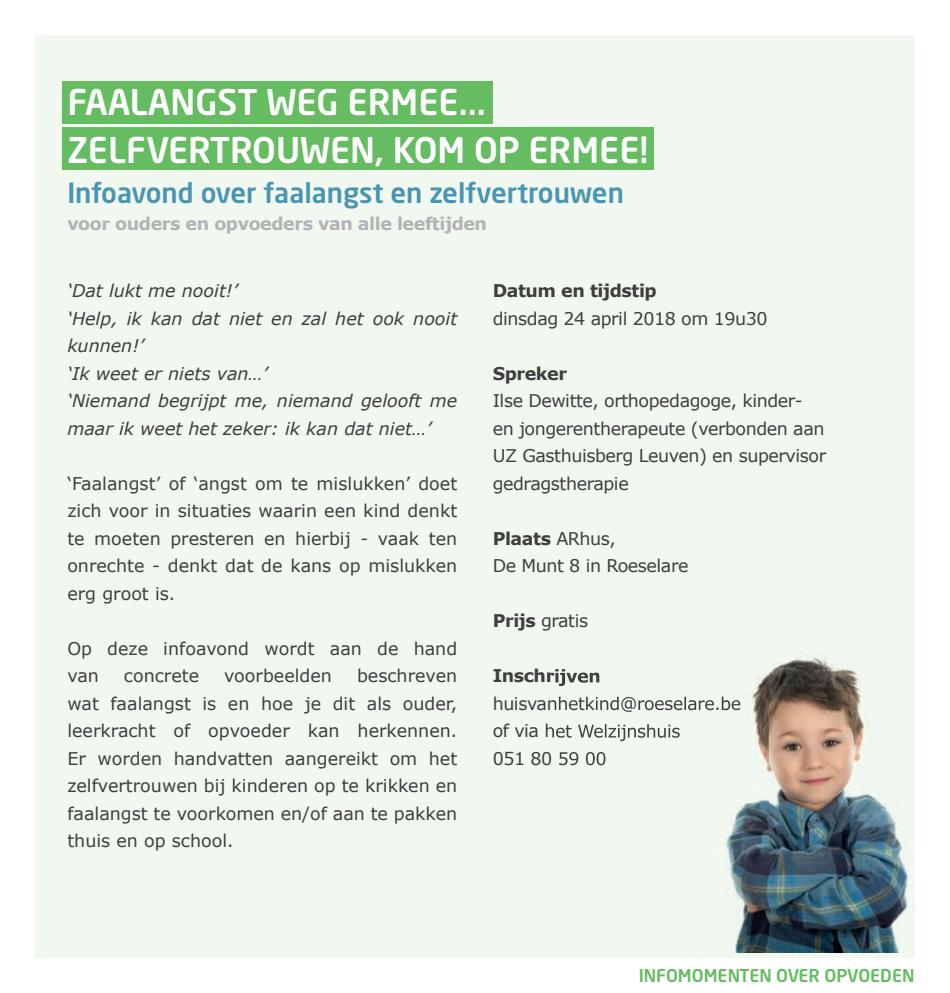
<style>
.page{position:relative;width:950px;height:993px;background:#fff}
.page>*{position:absolute;margin:0;border:0;box-sizing:border-box;transform-origin:0 0}
.t1{font:35px/47px "Neo Sans Std Medium TR";color:#fff}
.t2{font:27.5px "Neo Sans Std Medium TR";color:#4a95b1}
.t3{font:17.5px/27.5px "Verdana";letter-spacing:-.025em;color:#3e3e3f}
.t4{font:italic 17.5px/27.5px "Verdana";color:#3e3e3f}
.t5{font:17.5px/27.5px "Verdana";color:#3e3e3f}
.t6{font:700 17.5px "Verdana";letter-spacing:-.025em;color:#b2b3b7}
.t7{font:700 17.5px "Verdana";letter-spacing:-.025em;color:#3e3e3f}
.t8{font:17.5px "Neo Sans Std Medium TR";color:#65bc61}
.s1{font-weight:700}
</style>
<div class="page">
<div style="left:35px;top:35px;width:879px;height:922px;background:#f1f8ef"></div>
<div style="left:62px;top:81px;width:431px;height:42px;background:#65bc61"></div>
<div style="left:62px;top:128px;width:592px;height:42px;background:#65bc61"></div>
<img style="left:625px;top:653px;width:290px;height:299px">
<img style="left:553px;top:669px;width:46px;height:16px">
<img style="left:553px;top:696px;width:188px;height:15px">
<img style="left:553px;top:723px;width:126px;height:17px">
<img style="left:559px;top:752px;width:46px;height:13px">
<h1 class="t1" style="left:67px;top:78px;width:582px">FAALANGST WEG ERMEE...<br>ZELFVERTROUWEN, KOM OP ERMEE!</h1>
<h2 class="t2" style="left:67px;top:175px;width:558px">Infoavond over faalangst en zelfvertrouwen</h2>
<p class="t6" style="left:67px;top:212px;width:421px">voor ouders en opvoeders van alle leeftijden</p>
<p class="t4" style="left:67px;top:277px;width:391px">‘Dat lukt me nooit!’<br>‘Help, ik kan dat niet en zal het ook nooit kunnen!’<br>‘Ik weet er niets van…’<br>‘Niemand begrijpt me, niemand gelooft me maar ik weet het zeker: ik kan dat niet…’</p>
<p class="t3" style="left:67px;top:469px;width:391px;text-align:justify">‘Faalangst’ of ‘angst om te mislukken’ doet zich voor in situaties waarin een kind denkt te moeten presteren en hierbij - vaak ten onrechte - denkt dat de kans op mislukken erg groot is.</p>
<p class="t5" style="left:67px;top:634px;width:391px">Op deze infoavond wordt aan de hand van</p>
<p class="t3" style="left:67px;top:662px;width:391px;text-align:justify;text-indent:290px">beschreven wat faalangst is en hoe je dit als ouder, leerkracht of opvoeder kan herkennen.<br>Er worden handvatten aangereikt om het zelfvertrouwen bij kinderen op te krikken en faalangst te voorkomen en/of aan te pakken thuis en op school.</p>
<p class="t5" style="left:124px;top:662px;width:77px">concrete</p>
<p class="t5" style="left:224px;top:662px;width:109px">voorbeelden</p>
<p class="t7" style="left:493px;top:279px;width:166px">Datum en tijdstip</p>
<p class="t3" style="left:493px;top:304px;width:276px">dinsdag 24 april 2018 om 19u30</p>
<p class="t7" style="left:493px;top:362px;width:76px">Spreker</p>
<p class="t3" style="left:493px;top:387px;width:335px">Ilse Dewitte, orthopedagoge, kinder&shy;en jongerentherapeute (verbonden aan UZ Gasthuisberg Leuven) en supervisor gedragstherapie</p>
<p class="t3" style="left:493px;top:524px;width:197px"><span class="s1">Plaats</span> ARhus,<br>De Munt 8 in Roeselare</p>
<p class="t3" style="left:493px;top:607px;width:97px"><span class="s1">Prijs</span> gratis</p>
<p class="t7" style="left:493px;top:664px;width:109px">Inschrijven</p>
<p class="t3" style="left:493px;top:744px;width:115px">051 80 59 00</p>
<p class="t8" style="left:638px;top:964px;width:277px">INFOMOMENTEN OVER OPVOEDEN</p>
</div>
